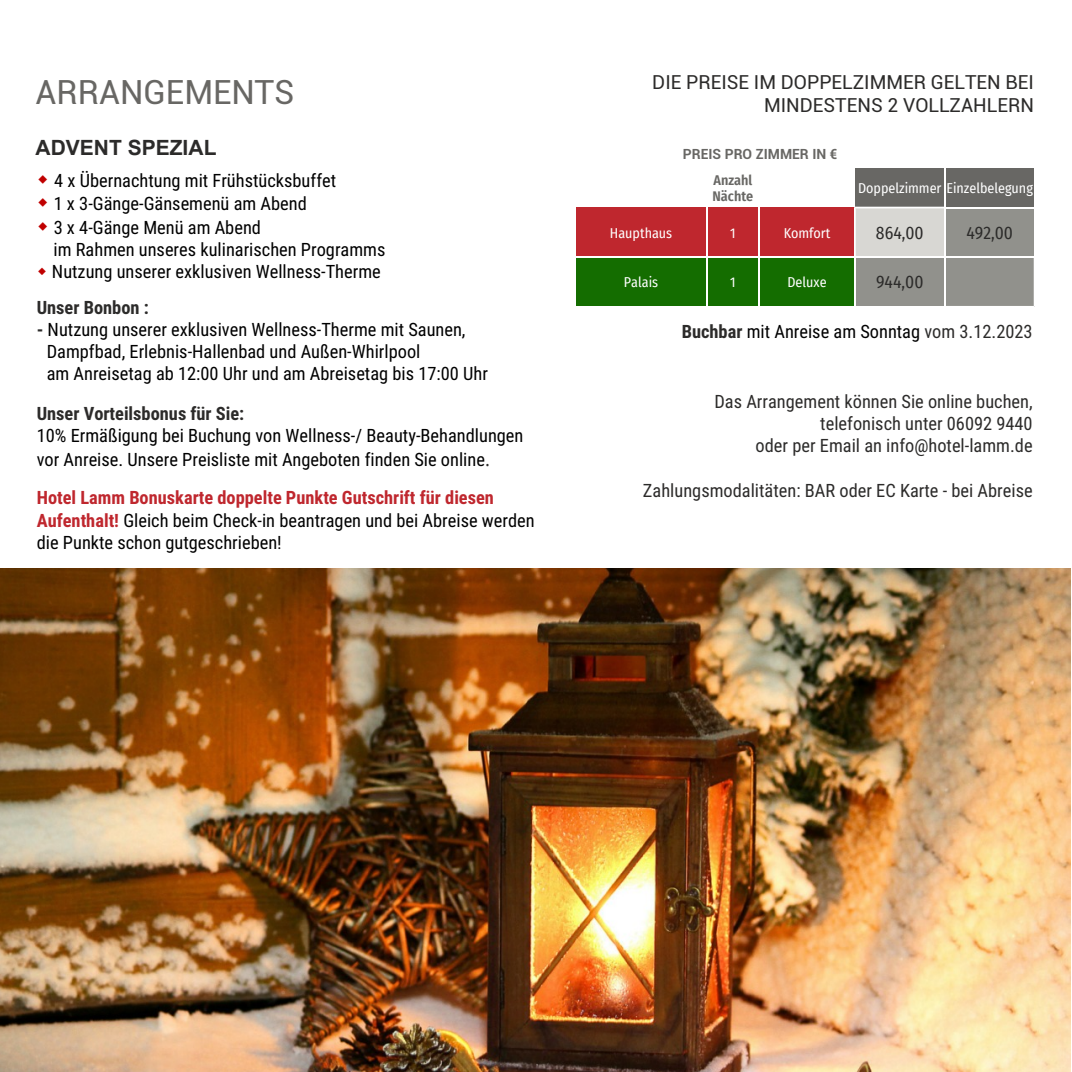
<style>
.page{position:relative;width:1072px;height:1072px;background:#fff}
.page>*{position:absolute;margin:0;border:0;box-sizing:border-box;transform-origin:0 0}
.t1{font:33.25px "Roboto";color:#686764}
.t2{font:700 21px "Arial";color:#2c2b2a}
.t3{font:19.25px/23.1px "Roboto";color:#2c2b2a;text-align:right}
.t4{font:18.38px/22.8px "Roboto Condensed";color:#000}
.t5{font:18.38px/22.1px "Roboto Condensed";color:#2c2b2a;text-align:right}
.t6{font:700 18.38px "Roboto Condensed";color:#2c2b2a}
.t7{font:17.5px "Fira Sans Condensed";color:#2c2b2a}
.t8{font:14px "Fira Sans Condensed";color:#fff}
.t9{font:700 14px "Roboto";color:#686764}
.t10{font:600 14px/16.8px "Fira Sans Condensed";color:#686764}
.s1{font-weight:700;color:#2c2b2a}
.s2{color:#2c2b2a}
.s3{font-family:"Open Sans";color:#2c2b2a}
.s4{font-weight:700;color:#bf272e}
</style>
<div class="page">
<img style="left:0;top:568px;width:1070px;height:503px">
<div style="left:854px;top:168px;width:90px;height:39px;background:#686764"></div>
<div style="left:944px;top:168px;width:90px;height:39px;background:#686764"></div>
<div style="left:575px;top:207px;width:131px;height:50px;background:#bf272e"></div>
<div style="left:706px;top:207px;width:53px;height:50px;background:#bf272e"></div>
<div style="left:759px;top:207px;width:95px;height:50px;background:#bf272e"></div>
<div style="left:575px;top:257px;width:131px;height:50px;background:#146d00"></div>
<div style="left:706px;top:257px;width:53px;height:50px;background:#146d00"></div>
<div style="left:759px;top:257px;width:95px;height:50px;background:#146d00"></div>
<hr style="left:575px;top:256px;width:132px;height:2px;background:#fff">
<hr style="left:705px;top:256px;width:55px;height:2px;background:#fff">
<hr style="left:758px;top:256px;width:97px;height:2px;background:#fff">
<hr style="left:575px;top:306px;width:132px;height:2px;background:#fff">
<hr style="left:705px;top:306px;width:55px;height:2px;background:#fff">
<hr style="left:758px;top:306px;width:97px;height:2px;background:#fff">
<hr style="left:705px;top:207px;width:2px;height:51px;background:#fff">
<hr style="left:705px;top:256px;width:2px;height:52px;background:#fff">
<hr style="left:758px;top:207px;width:2px;height:51px;background:#fff">
<hr style="left:758px;top:256px;width:2px;height:52px;background:#fff">
<hr style="left:943px;top:168px;width:2px;height:40px;background:#fff">
<hr style="left:1033px;top:168px;width:2px;height:40px;background:#fff">
<svg style="left:854px;top:207px;width:181px;height:100px"></svg>
<h1 class="t1" style="left:36px;top:79px;width:260px">ARRANGEMENTS</h1>
<p class="t3" style="left:652px;top:73px;width:383px">DIE PREISE IM DOPPELZIMMER GELTEN BEI<br>MINDESTENS 2 VOLLZAHLERN</p>
<p class="t9" style="left:683px;top:148px;width:156px">PREIS PRO ZIMMER IN €</p>
<p class="t10" style="left:712px;top:171px;width:42px">Anzahl<br>Nächte</p>
<p class="t8" style="left:858px;top:180px;width:176px">Doppelzimmer Einzelbelegung</p>
<p class="t8" style="left:610px;top:224px;width:64px">Haupthaus</p>
<p class="t8" style="left:730px;top:224px;width:7px">1</p>
<p class="t8" style="left:783px;top:224px;width:48px">Komfort</p>
<p class="t7" style="left:875px;top:222px;width:49px">864,00</p>
<p class="t7" style="left:966px;top:222px;width:48px">492,00</p>
<p class="t8" style="left:624px;top:274px;width:36px">Palais</p>
<p class="t8" style="left:730px;top:274px;width:7px">1</p>
<p class="t8" style="left:787px;top:274px;width:41px">Deluxe</p>
<p class="t7" style="left:876px;top:272px;width:49px">944,00</p>
<p class="t4" style="left:681px;top:322px;width:352px"><span class="s1">Buchbar</span> mit Anreise am Sonntag <span class="s2">vom 3.12.2023</span></p>
<p class="t2" style="left:36px;top:140px;width:182px">ADVENT SPEZIAL</p>
<p class="t4" style="left:52px;top:171px;width:335px">4 x Übernachtung mit Frühstücksbuffet<br>1 x 3-Gänge-Gänsemenü am Abend<br>3 x 4-Gänge Menü am Abend<br>im Rahmen unseres kulinarischen Programms Nutzung unserer exklusiven Wellness-Therme</p>
<p class="t6" style="left:37px;top:300px;width:114px">Unser Bonbon :</p>
<p class="t4" style="left:47px;top:320px;width:443px;line-height:22.1px;text-indent:-10px"><span class="s1">-</span> Nutzung unserer exklusiven Wellness-Therme mit Saunen,<br>Dampfbad, Erlebnis-Hallenbad und Außen-Whirlpool<br>am Anreisetag ab 12:00 Uhr und am Abreisetag bis 17:00 Uhr</p>
<p class="t6" style="left:37px;top:406px;width:209px">Unser Vorteilsbonus für Sie:</p>
<p class="t4" style="left:37px;top:425px;width:488px;line-height:24.3px">10% Ermäßigung bei Buchung von Wellness-/ Beauty-Behandlungen vor Anreise. Unsere Preisliste mit Angeboten finden Sie online<span class="s3">.</span></p>
<p class="t4" style="left:37px;top:489px;width:499px;line-height:22.1px"><span class="s4">Hotel Lamm Bonuskarte doppelte Punkte Gutschrift für diesen<br>Aufenthalt!</span> Gleich beim Check-in beantragen und bei Abreise werden die Punkte schon gutgeschrieben!</p>
<p class="t5" style="left:714px;top:392px;width:320px">Das Arrangement können Sie online buchen, telefonisch unter 06092 9440<br>oder per Email an info@hotel-lamm.de</p>
<p class="t5" style="left:643px;top:481px;width:391px">Zahlungsmodalitäten: BAR oder EC Karte - bei Abreise</p>
</div>
